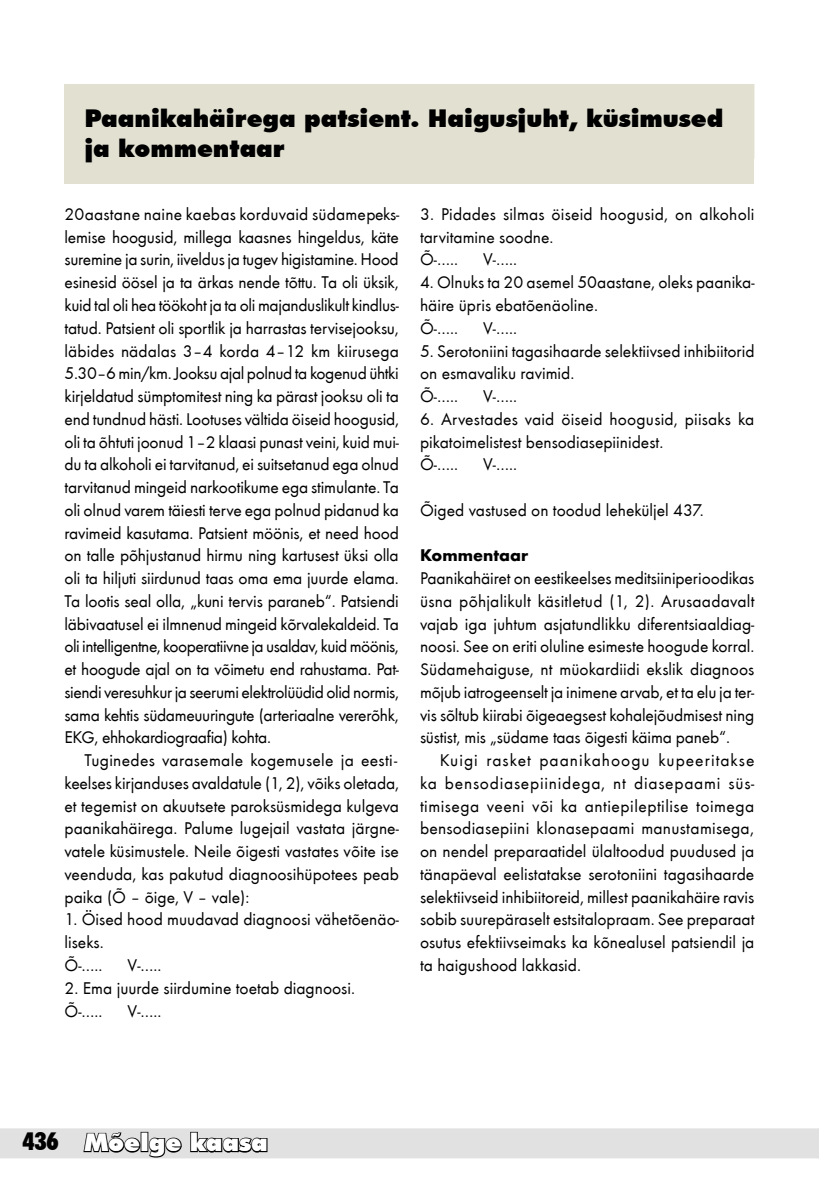
<style>
.page{position:relative;width:819px;height:1191px;background:#fff}
.page>*{position:absolute;margin:0;border:0;box-sizing:border-box;transform-origin:0 0}
._0pealkiri{font:900 24.5px/29.4px "Futura BT";color:#000}
._0_RUBRIIK{font:900 24.5px "Futura BT";color:#fff}
.t1{font:900 condensed 24.5px "Futura BT";color:#000}
._0body{font:17.5px/22.8px "Futura T";color:#000}
._0bold_taandeta_pealkiri{font:700 17.5px "Futura T";color:#000}
</style>
<div class="page">
<div style="left:64px;top:84px;width:690px;height:100px;background:#e2e0d1"></div>
<svg style="left:0;top:1128px;width:819px;height:30px;background:#d4d4d4"></svg>
<p class="_0pealkiri" style="left:84px;top:104px;width:640px">Paanikahäirega patsient. Haigusjuht, küsimused ja kommentaar</p>
<p class="_0body" style="left:64px;top:203px;width:336px;text-align:justify">20aastane naine kaebas korduvaid südamepeks&shy;lemise hoogusid, millega kaasnes hingeldus, käte suremine ja surin, iiveldus ja tugev higistamine. Hood esinesid öösel ja ta ärkas nende tõttu. Ta oli üksik, kuid tal oli hea töökoht ja ta oli majanduslikult kindlus&shy;tatud. Patsient oli sportlik ja harrastas tervisejooksu, läbides nädalas 3–4 korda 4–12 km kiirusega 5.30–6 min/km. Jooksu ajal polnud ta kogenud ühtki kirjeldatud sümptomitest ning ka pärast jooksu oli ta end tundnud hästi. Lootuses vältida öiseid hoogusid, oli ta õhtuti joonud 1–2 klaasi punast veini, kuid mui&shy;du ta alkoholi ei tarvitanud, ei suitsetanud ega olnud tarvitanud mingeid narkootikume ega stimulante. Ta oli olnud varem täiesti terve ega polnud pidanud ka ravimeid kasutama. Patsient möönis, et need hood on talle põhjustanud hirmu ning kartusest üksi olla oli ta hiljuti siirdunud taas oma ema juurde elama.<br>Ta lootis seal olla, „kuni tervis paraneb“. Patsiendi läbivaatusel ei ilmnenud mingeid kõrvalekaldeid. Ta oli intelligentne, kooperatiivne ja usaldav, kuid möönis, et hoogude ajal on ta võimetu end rahustama. Pat&shy;siendi veresuhkur ja seerumi elektrolüüdid olid normis, sama kehtis südameuuringute (arteriaalne vererõhk, EKG, ehhokardiograafia) kohta.</p>
<p class="_0body" style="left:64px;top:749px;width:336px;text-align:justify;text-indent:20px">Tuginedes varasemale kogemusele ja eesti&shy;keelses kirjanduses avaldatule (1, 2), võiks oletada, et tegemist on akuutsete paroksüsmidega kulgeva paanikahäirega. Palume lugejail vastata järgne&shy;vatele küsimustele. Neile õigesti vastates võite ise veenduda, kas pakutud diagnoosihüpotees peab paika (Õ – õige, V – vale):</p>
<p class="_0body" style="left:64px;top:908px;width:336px">1. Öised hood muudavad diagnoosi vähetõenäo&shy;liseks.</p>
<p class="_0body" style="left:64px;top:954px;width:40px">Õ-…..</p>
<p class="_0body" style="left:127px;top:954px;width:35px">V-…..</p>
<p class="_0body" style="left:64px;top:976px;width:292px">2. Ema juurde siirdumine toetab diagnoosi.</p>
<p class="_0body" style="left:64px;top:999px;width:40px">Õ-…..</p>
<p class="_0body" style="left:127px;top:999px;width:35px">V-…..</p>
<p class="_0body" style="left:420px;top:203px;width:336px">3. Pidades silmas öiseid hoogusid, on alkoholi tarvitamine soodne.</p>
<p class="_0body" style="left:420px;top:248px;width:40px">Õ-…..</p>
<p class="_0body" style="left:483px;top:248px;width:35px">V-…..</p>
<p class="_0body" style="left:420px;top:271px;width:336px">4. Olnuks ta 20 asemel 50aastane, oleks paanika&shy;häire üpris ebatõenäoline.</p>
<p class="_0body" style="left:420px;top:317px;width:40px">Õ-…..</p>
<p class="_0body" style="left:483px;top:317px;width:35px">V-…..</p>
<p class="_0body" style="left:420px;top:339px;width:336px">5. Serotoniini tagasihaarde selektiivsed inhibiitorid on esmavaliku ravimid.</p>
<p class="_0body" style="left:420px;top:385px;width:40px">Õ-…..</p>
<p class="_0body" style="left:483px;top:385px;width:35px">V-…..</p>
<p class="_0body" style="left:420px;top:408px;width:336px">6. Arvestades vaid öiseid hoogusid, piisaks ka pikatoimelistest bensodiasepiinidest.</p>
<p class="_0body" style="left:420px;top:453px;width:40px">Õ-…..</p>
<p class="_0body" style="left:483px;top:453px;width:35px">V-…..</p>
<p class="_0body" style="left:420px;top:499px;width:285px">Õiged vastused on toodud leheküljel 437.</p>
<p class="_0bold_taandeta_pealkiri" style="left:420px;top:545px;width:110px">Kommentaar</p>
<p class="_0body" style="left:420px;top:567px;width:336px;text-align:justify">Paanikahäiret on eestikeelses meditsiiniperioodikas üsna põhjalikult käsitletud (1, 2). Arusaadavalt vajab iga juhtum asjatundlikku diferentsiaaldiag&shy;noosi. See on eriti oluline esimeste hoogude korral.<br>Südamehaiguse, nt müokardiidi ekslik diagnoos mõjub iatrogeenselt ja inimene arvab, et ta elu ja ter&shy;vis sõltub kiirabi õigeaegsest kohalejõudmisest ning süstist, mis „südame taas õigesti käima paneb“.</p>
<p class="_0body" style="left:420px;top:749px;width:336px;text-align:justify;text-indent:20px">Kuigi rasket paanikahoogu kupeeritakse ka bensodiasepiinidega, nt diasepaami süs&shy;timisega veeni või ka antiepileptilise toimega bensodiasepiini klonasepaami manustamisega, on nendel preparaatidel ülaltoodud puudused ja tänapäeval eelistatakse serotoniini tagasihaarde selektiivseid inhibiitoreid, millest paanikahäire ravis sobib suurepäraselt estsitalopraam. See preparaat osutus efektiivseimaks ka kõnealusel patsiendil ja ta haigushood lakkasid.</p>
<h1 class="t1" style="left:22px;top:1126px;width:38px">436</h1>
<p class="_0_RUBRIIK" style="left:84px;top:1127px;width:185px">Mõelge kaasa</p>
</div>
